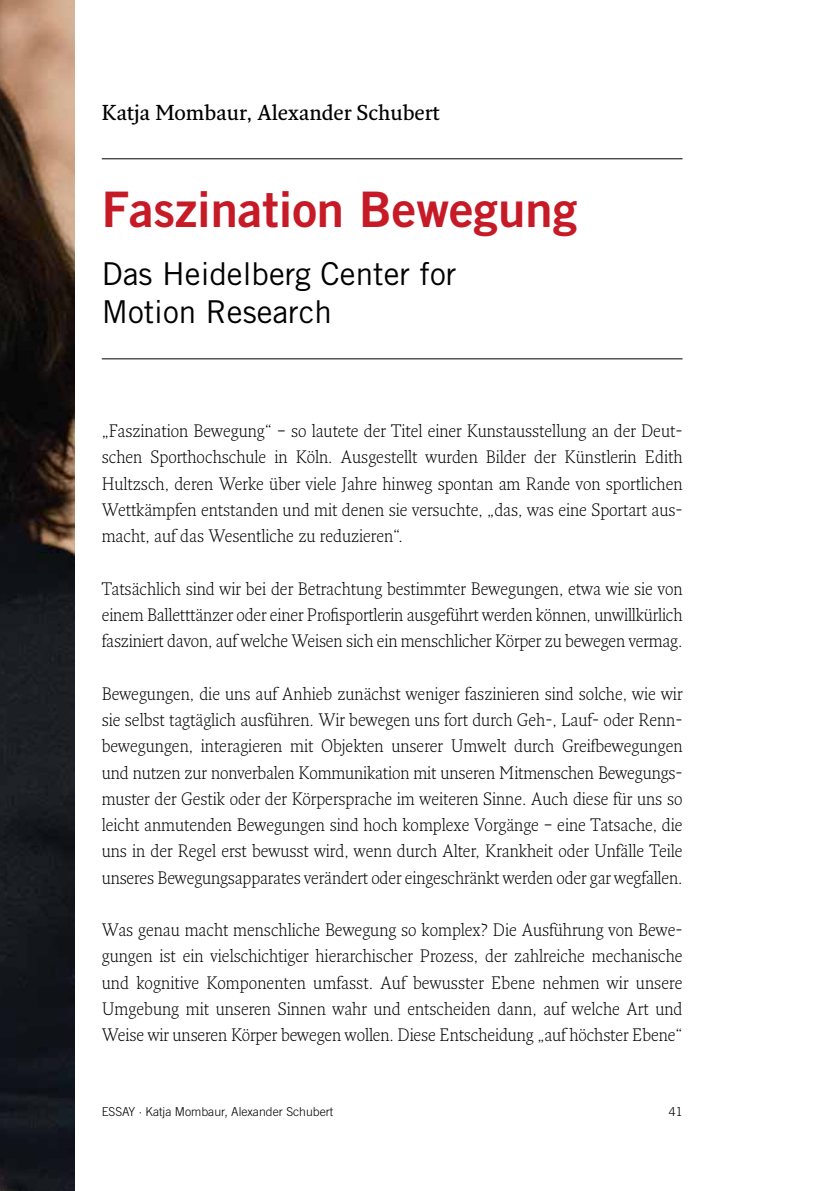
<style>
.page{position:relative;width:829px;height:1191px;background:#fff}
.page>*{position:absolute;margin:0;border:0;box-sizing:border-box;transform-origin:0 0}
.t1{font:49px "Trade Gothic LT Pro Bd 2";color:#c61a27}
.t2{font:31.5px/38.5px "Trade Gothic LT Pro";color:#000}
.t3{font:600 21px "Fresco Pro";color:#000}
.t4{font:300 17.5px/26.2px "Fresco Pro";letter-spacing:-.005em;color:#000;text-align:justify}
.t5{font:300 12.25px "Trade Gothic LT Pro";color:#000}
</style>
<div class="page">
<img style="left:0;top:0;width:74px;height:1191px">
<hr style="left:102px;top:158px;width:580px;height:1px;background:#000">
<hr style="left:102px;top:358px;width:580px;height:1px;background:#000">
<p class="t3" style="left:102px;top:99px;width:339px">Katja Mombaur, Alexander Schubert</p>
<h1 class="t1" style="left:102px;top:179px;width:477px">Faszination Bewegung</h1>
<h2 class="t2" style="left:102px;top:254px;width:356px">Das Heidelberg Center for<br>Motion Research</h2>
<p class="t4" style="left:102px;top:417px;width:582px">„Faszination Bewegung“ – so lautete der Titel einer Kunstausstellung an der Deut&shy;schen Sporthochschule in Köln. Ausgestellt wurden Bilder der Künstlerin Edith Hultzsch, deren Werke über viele Jahre hinweg spontan am Rande von sportlichen Wettkämpfen entstanden und mit denen sie versuchte, „das, was eine Sportart aus&shy;macht, auf das Wesentliche zu reduzieren“.</p>
<p class="t4" style="left:102px;top:575px;width:582px">Tatsächlich sind wir bei der Betrachtung bestimmter Bewegungen, etwa wie sie von einem Balletttänzer oder einer Profisportlerin ausgeführt werden können, unwillkürlich fasziniert davon, auf welche Weisen sich ein menschlicher Körper zu bewegen vermag.</p>
<p class="t4" style="left:102px;top:680px;width:582px">Bewegungen, die uns auf Anhieb zunächst weniger faszinieren sind solche, wie wir sie selbst tagtäglich ausführen. Wir bewegen uns fort durch Geh-, Lauf- oder Renn&shy;bewegungen, interagieren mit Objekten unserer Umwelt durch Greifbewegungen und nutzen zur nonverbalen Kommunikation mit unseren Mitmenschen Bewegungs&shy;muster der Gestik oder der Körpersprache im weiteren Sinne. Auch diese für uns so leicht anmutenden Bewegungen sind hoch komplexe Vorgänge – eine Tatsache, die uns in der Regel erst bewusst wird, wenn durch Alter, Krankheit oder Unfälle Teile unseres Bewegungsapparates verändert oder eingeschränkt werden oder gar wegfallen.</p>
<p class="t4" style="left:102px;top:916px;width:582px">Was genau macht menschliche Bewegung so komplex? Die Ausführung von Bewe&shy;gungen ist ein vielschichtiger hierarchischer Prozess, der zahlreiche mechanische und kognitive Komponenten umfasst. Auf bewusster Ebene nehmen wir unsere Umgebung mit unseren Sinnen wahr und entscheiden dann, auf welche Art und Weise wir unseren Körper bewegen wollen. Diese Entscheidung „auf höchster Ebene“</p>
<p class="t5" style="left:102px;top:1104px;width:233px">ESSAY · Katja Mombaur, Alexander Schubert</p>
<p class="t5" style="left:668px;top:1104px;width:15px">41</p>
</div>
